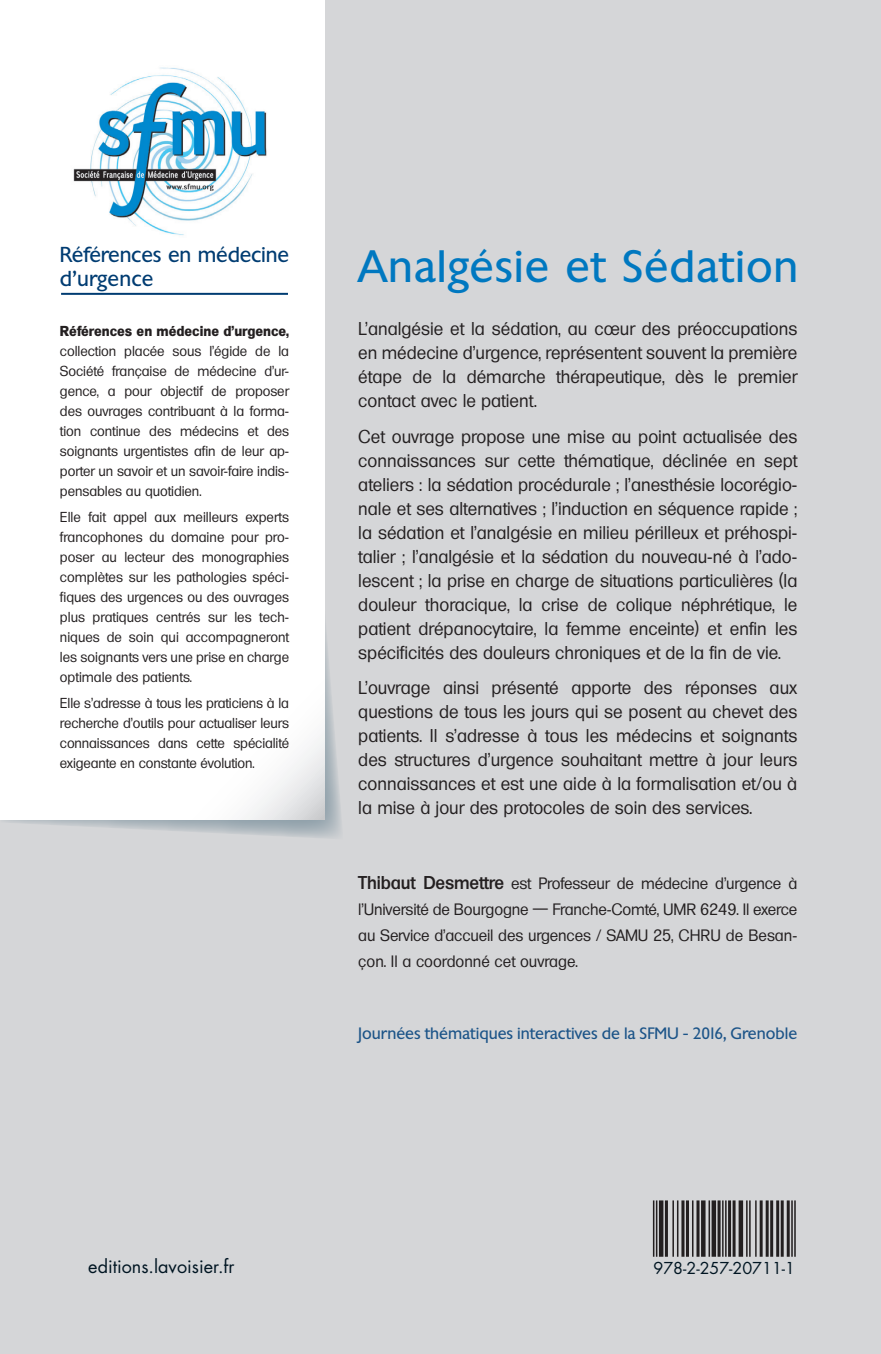
<style>
.page{position:relative;width:881px;height:1354px;background:#fff}
.page>*{position:absolute;margin:0;border:0;box-sizing:border-box;transform-origin:0 0}
.t1{font:56.2px "Ean P36 Nfz";color:#231f20}
.t2{font:44px "Chantilly";letter-spacing:.02em;color:#0078c0}
.t3{font:21px/24px "Chantilly";letter-spacing:-.01em;color:#003c72}
.t4{font:18px/24px "Formula";color:#231f20;text-align:justify}
.t5{font:18px "Futura";color:#001522}
.t6{font:16px/26px "Formula";color:#231f20;text-align:justify}
.t7{font:16px "Chantilly";color:#1c5488}
.t8{font:16px "Futura";color:#001522}
.t9{font:14px/20px "Formula";letter-spacing:-.005em;color:#231f20;text-align:justify}
.t10{font:700 14px "Formula";color:#231f20}
.s1{font-weight:500;font-size:18px}
</style>
<div class="page">
<div style="left:0;top:0;width:881px;height:1353px;background:#d5d6d8"></div>
<svg style="left:0;top:627px;width:341px;height:211px"></svg>
<div style="left:0;top:0;width:325px;height:819px;background:#fff"></div>
<img style="left:73px;top:67px;width:194px;height:168px">
<hr style="left:61px;top:293px;width:227px;height:2px;background:#003c72">
<p class="t3" style="left:60px;top:243px;width:231px">Références en médecine d’urgence</p>
<p class="t10" style="left:60px;top:323px;width:231px">Références en médecine d’urgence,</p>
<p class="t9" style="left:60px;top:341px;width:231px">collection placée sous l’égide de la Société française de médecine d’ur&shy;gence, a pour objectif de proposer des ouvrages contribuant à la forma&shy;tion continue des médecins et des soignants urgentistes afin de leur ap&shy;porter un savoir et un savoir-faire indis&shy;pensables au quotidien.</p>
<p class="t9" style="left:60px;top:507px;width:231px">Elle fait appel aux meilleurs experts francophones du domaine pour pro&shy;poser au lecteur des monographies complètes sur les pathologies spéci&shy;fiques des urgences ou des ouvrages plus pratiques centrés sur les tech&shy;niques de soin qui accompagneront les soignants vers une prise en charge optimale des patients.</p>
<p class="t9" style="left:60px;top:692px;width:231px">Elle s’adresse à tous les praticiens à la recherche d’outils pour actualiser leurs connaissances dans cette spécialité exigeante en constante évolution.</p>
<h2 class="t2" style="left:358px;top:238px;width:441px">Analgésie et Sédation</h2>
<p class="t4" style="left:358px;top:317px;width:440px">L’analgésie et la sédation, au cœur des préoccupations en médecine d’urgence, représentent souvent la première étape de la démarche thérapeutique, dès le premier contact avec le patient.</p>
<p class="t4" style="left:358px;top:424px;width:440px">Cet ouvrage propose une mise au point actualisée des connaissances sur cette thématique, déclinée en sept ateliers : la sédation procédurale ; l’anesthésie locorégio&shy;nale et ses alternatives ; l’induction en séquence rapide ; la sédation et l’analgésie en milieu périlleux et préhospi&shy;talier ; l’analgésie et la sédation du nouveau-né à l’ado&shy;lescent ; la prise en charge de situations particulières (la douleur thoracique, la crise de colique néphrétique, le patient drépanocytaire, la femme enceinte) et enfin les spécificités des douleurs chroniques et de la fin de vie.</p>
<p class="t4" style="left:358px;top:675px;width:440px">L’ouvrage ainsi présenté apporte des réponses aux questions de tous les jours qui se posent au chevet des patients. Il s’adresse à tous les médecins et soignants des structures d’urgence souhaitant mettre à jour leurs connaissances et est une aide à la formalisation et/ou à la mise à jour des protocoles de soin des services.</p>
<p class="t6" style="left:358px;top:870px;width:440px"><span class="s1">Thibaut Desmettre</span> est Professeur de médecine d’urgence à l’Université de Bourgogne — Franche-Comté, UMR 6249. Il exerce au Service d’accueil des urgences / SAMU 25, CHRU de Besan&shy;çon. Il a coordonné cet ouvrage.</p>
<p class="t7" style="left:358px;top:1023px;width:440px">Journées thématiques interactives de la SFMU - 2016, Grenoble</p>
<h1 class="t1" style="left:653px;top:1204px;width:144px">-:HSMCPH=WU\VVV:</h1>
<p class="t5" style="left:88px;top:1253px;width:148px">editions.lavoisier.fr</p>
<p class="t8" style="left:653px;top:1257px;width:143px">978-2-257-20711-1</p>
</div>
